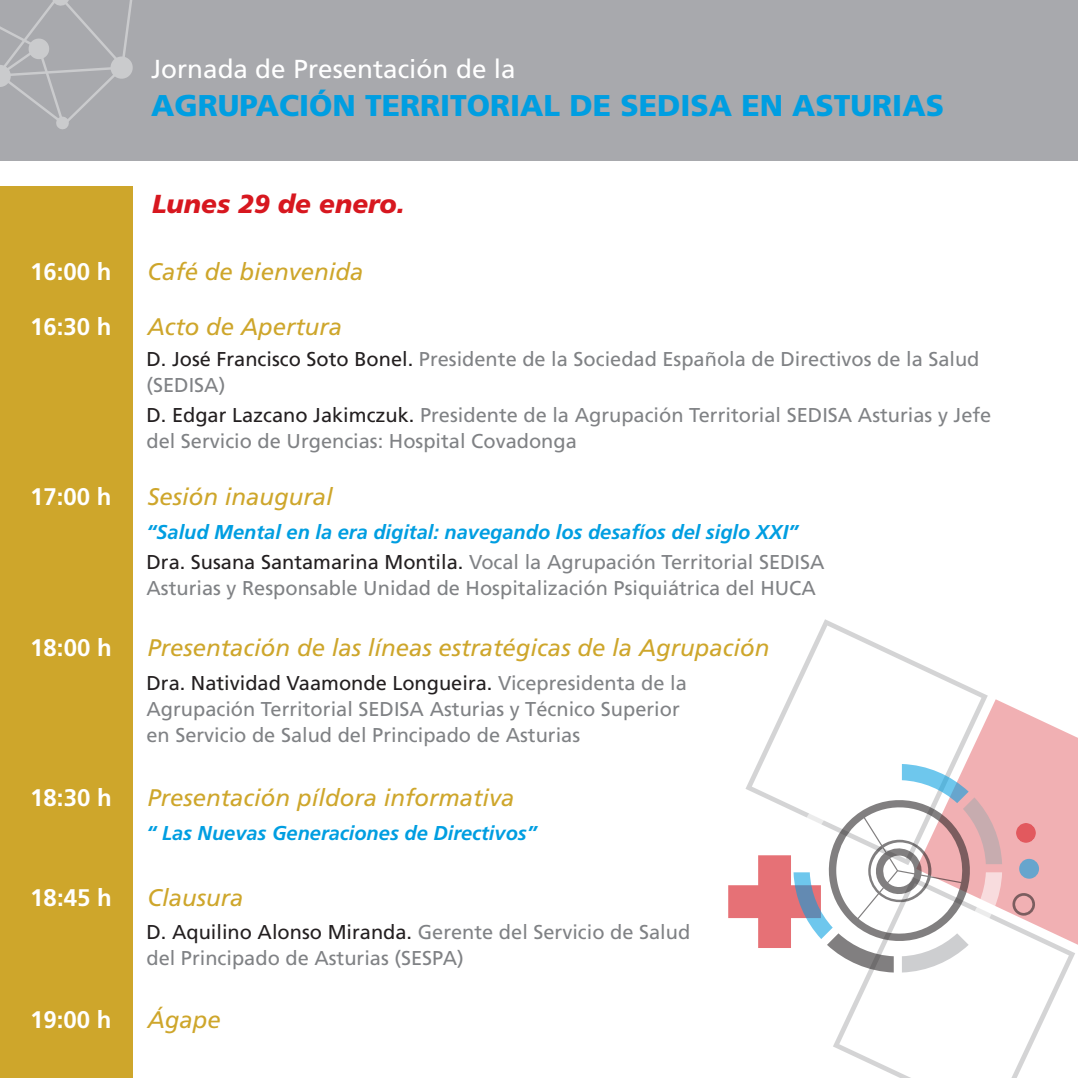
<style>
.page{position:relative;width:1078px;height:1078px;background:#fff}
.page>*{position:absolute;margin:0;border:0;box-sizing:border-box;transform-origin:0 0}
.t1{font:900 30px "Frutiger";color:#009ee1}
.t2{font:26px "Frutiger";color:#fff}
.t3{font:italic 900 26px "Frutiger";color:#d7171f}
.t4{font:italic 24px "Frutiger";color:#cea62b}
.t5{font:700 24px "Frutiger";color:#fff}
.t6{font:20px/26px "Frutiger";color:#808285}
.t7{font:italic 700 20px/30px "Frutiger";color:#009ee1}
.s1{color:#231f20}
.s2{font-weight:400;font-style:normal;color:#231f20}
.s3{font-weight:400;font-style:normal;color:#808285}
</style>
<div class="page">
<div style="left:0;top:0;width:1077px;height:161px;background:#a8a9ad"></div>
<div style="left:0;top:186px;width:132px;height:891px;background:#cea62b"></div>
<svg style="left:788px;top:619px;width:199px;height:80px"></svg>
<svg style="left:728px;top:699px;width:349px;height:378px"></svg>
<svg style="left:1015px;top:822px;width:20px;height:20px"></svg>
<svg style="left:0;top:0;width:133px;height:129px"></svg>
<h2 class="t2" style="left:151px;top:53px;width:366px">Jornada de Presentación de la</h2>
<h1 class="t1" style="left:151px;top:87px;width:794px">AGRUPACIÓN TERRITORIAL DE SEDISA EN ASTURIAS</h1>
<h2 class="t3" style="left:152px;top:188px;width:254px">Lunes 29 de enero.</h2>
<p class="t5" style="left:30px;top:257px;width:83px">16:00 h</p>
<p class="t4" style="left:147px;top:257px;width:218px">Café de bienvenida</p>
<p class="t5" style="left:30px;top:312px;width:83px">16:30 h</p>
<p class="t4" style="left:147px;top:312px;width:196px">Acto de Apertura</p>
<p class="t6" style="left:146px;top:346px;width:834px"><span class="s1">D. José Francisco Soto Bonel.</span> Presidente de la Sociedad Española de Directivos de la Salud (SEDISA)</p>
<p class="t6" style="left:146px;top:402px;width:846px"><span class="s1">D. Edgar Lazcano Jakimczuk.</span> Presidente de la Agrupación Territorial SEDISA Asturias y Jefe del Servicio de Urgencias: Hospital Covadonga</p>
<p class="t5" style="left:30px;top:483px;width:83px">17:00 h</p>
<p class="t4" style="left:147px;top:483px;width:187px">Sesión inaugural</p>
<p class="t7" style="left:146px;top:516px;width:679px">“Salud Mental en la era digital: navegando los desafíos del siglo XXI”<br><span class="s2">Dra. Susana Santamarina Montila.</span> <span class="s3">Vocal la Agrupación Territorial SEDISA</span></p>
<p class="t6" style="left:146px;top:574px;width:671px">Asturias y Responsable Unidad de Hospitalización Psiquiátrica del HUCA</p>
<p class="t5" style="left:30px;top:634px;width:83px">18:00 h</p>
<p class="t4" style="left:147px;top:634px;width:623px">Presentación de las líneas estratégicas de la Agrupación</p>
<p class="t6" style="left:146px;top:669px;width:541px"><span class="s1">Dra. Natividad Vaamonde Longueira.</span> Vicepresidenta de la<br>Agrupación Territorial SEDISA Asturias y Técnico Superior en Servicio de Salud del Principado de Asturias</p>
<p class="t5" style="left:30px;top:783px;width:83px">18:30 h</p>
<p class="t4" style="left:147px;top:783px;width:368px">Presentación píldora informativa</p>
<p class="t7" style="left:146px;top:817px;width:392px">“ Las Nuevas Generaciones de Directivos”</p>
<p class="t5" style="left:30px;top:883px;width:83px">18:45 h</p>
<p class="t4" style="left:147px;top:883px;width:98px">Clausura</p>
<p class="t6" style="left:146px;top:918px;width:545px"><span class="s1">D. Aquilino Alonso Miranda.</span> Gerente del Servicio de Salud del Principado de Asturias (SESPA)</p>
<p class="t5" style="left:30px;top:1005px;width:83px">19:00 h</p>
<p class="t4" style="left:147px;top:1005px;width:75px">Ágape</p>
</div>
